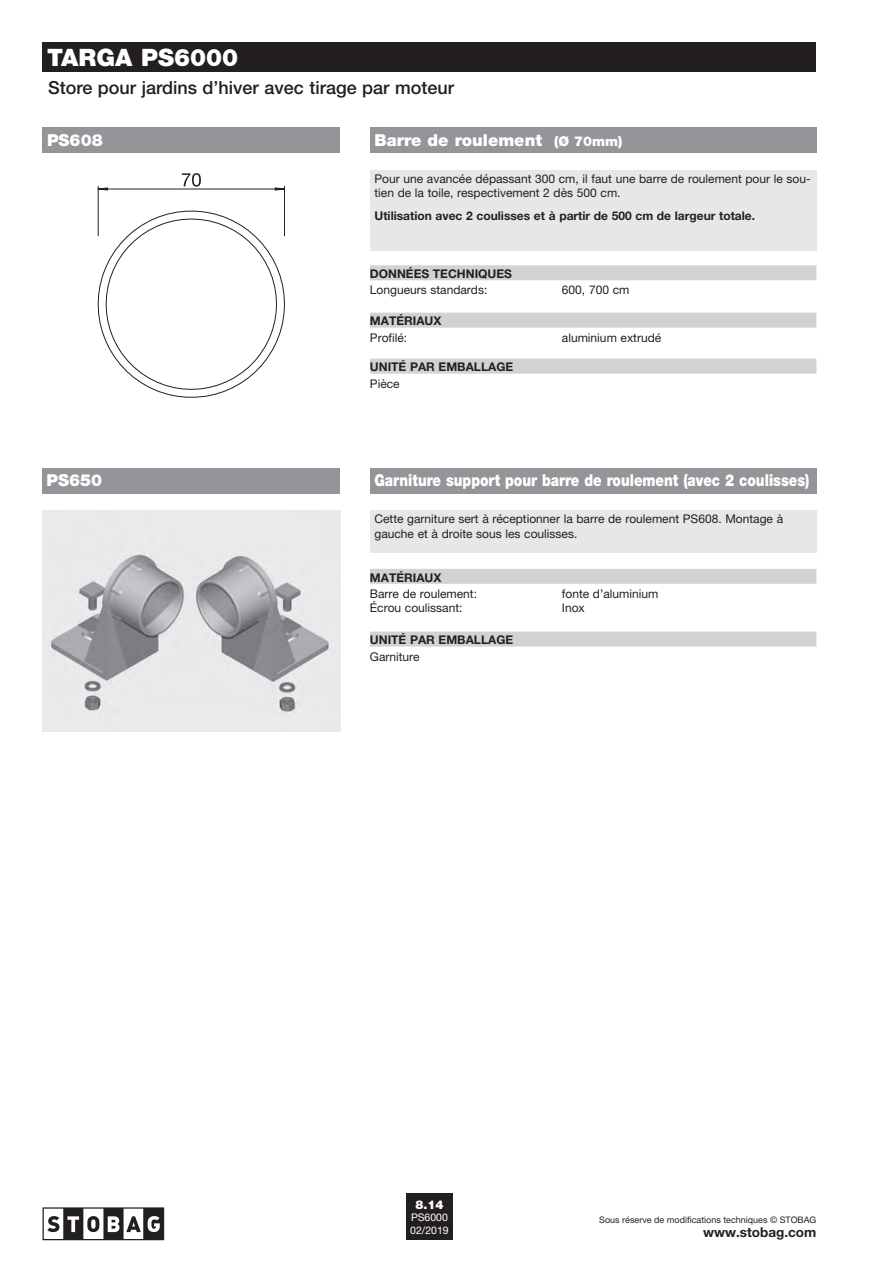
<style>
.page{position:relative;width:893px;height:1263px;background:#fff}
.page>*{position:absolute;margin:0;border:0;box-sizing:border-box;transform-origin:0 0}
.t1{font:900 24px "Helvetica Neue LT Pro";color:#fff}
.t2{font:500 18px "Helvetica Neue LT Pro";color:#231f20}
.t3{font:900 16.5px "Helvetica Neue LT Pro";color:#fff;scale:.82 1}
.t4{font:900 16.5px "Helvetica Neue LT Pro";color:#fff}
.t5{font:700 13.5px "Helvetica Neue LT Pro";color:#231f20}
.t6{font:12px/14.2px "Helvetica Neue LT Pro";color:#231f20}
.t7{font:700 12px "Helvetica Neue LT Pro";color:#231f20}
.t8{font:900 12px "Helvetica Neue LT Pro";color:#fff}
.t9{font:10.5px/12.6px "Helvetica Neue LT Pro";color:#fff}
.t10{font:9px "Helvetica Neue LT Pro";color:#231f20}
.s1{font-size:13.5px}
</style>
<div class="page">
<img style="left:43px;top:510px;width:297px;height:221px">
<svg style="left:98px;top:210px;width:187px;height:188px"></svg>
<hr style="left:98px;top:189px;width:186px;height:1px;background:#231f20">
<hr style="left:284px;top:186px;width:1px;height:50px;background:#231f20">
<hr style="left:98px;top:186px;width:1px;height:50px;background:#231f20">
<svg style="left:274px;top:187px;width:10px;height:4px"></svg>
<svg style="left:98px;top:187px;width:10px;height:4px"></svg>
<svg style="left:182px;top:173px;width:19px;height:14px"></svg>
<div style="left:370px;top:128px;width:446px;height:25px;background:#939598"></div>
<div style="left:370px;top:359px;width:446px;height:15px;background:#d1d2d4"></div>
<div style="left:370px;top:265px;width:446px;height:15px;background:#d1d2d4"></div>
<div style="left:370px;top:313px;width:446px;height:15px;background:#d1d2d4"></div>
<div style="left:370px;top:170px;width:446px;height:81px;background:#e6e7e9"></div>
<div style="left:370px;top:468px;width:446px;height:25px;background:#939598"></div>
<div style="left:370px;top:510px;width:446px;height:43px;background:#e6e7e9"></div>
<div style="left:370px;top:631px;width:446px;height:15px;background:#d1d2d4"></div>
<div style="left:370px;top:569px;width:446px;height:15px;background:#d1d2d4"></div>
<div style="left:406px;top:1193px;width:47px;height:47px;background:#231f20"></div>
<svg style="left:43px;top:1207px;width:121px;height:33px"></svg>
<div style="left:43px;top:43px;width:773px;height:29px;background:#231f20"></div>
<div style="left:43px;top:128px;width:297px;height:25px;background:#939598"></div>
<div style="left:42px;top:468px;width:298px;height:25px;background:#939598"></div>
<h1 class="t1" style="left:47px;top:43px;width:193px">TARGA PS6000</h1>
<h2 class="t2" style="left:48px;top:76px;width:408px">Store pour jardins d’hiver avec tirage par moteur</h2>
<h3 class="t4" style="left:374px;top:130px;width:250px">Barre de roulement <span class="s1">(Ø 70mm)</span></h3>
<h3 class="t4" style="left:47px;top:130px;width:57px">PS608</h3>
<p class="t6" style="left:374px;top:172px;width:438px">Pour une avancée dépassant 300 cm, il faut une barre de roulement pour le sou&shy;tien de la toile, respectivement 2 dès 500 cm.</p>
<p class="t7" style="left:374px;top:208px;width:382px">Utilisation avec 2 coulisses et à partir de 500 cm de largeur totale.</p>
<p class="t7" style="left:370px;top:266px;width:144px">DONNÉES TECHNIQUES</p>
<p class="t6" style="left:370px;top:283px;width:119px">Longueurs standards:</p>
<p class="t6" style="left:562px;top:283px;width:69px">600, 700 cm</p>
<p class="t7" style="left:370px;top:314px;width:73px">MATÉRIAUX</p>
<p class="t6" style="left:370px;top:330px;width:39px">Profilé:</p>
<p class="t6" style="left:562px;top:330px;width:101px">aluminium extrudé</p>
<h3 class="t4" style="left:47px;top:471px;width:57px">PS650</h3>
<p class="t7" style="left:370px;top:360px;width:145px">UNITÉ PAR EMBALLAGE</p>
<p class="t6" style="left:370px;top:376px;width:31px">Pièce</p>
<h3 class="t3" style="left:374px;top:471px;width:532px">Garniture support pour barre de roulement (avec 2 coulisses)</h3>
<p class="t6" style="left:374px;top:512px;width:410px">Cette garniture sert à réceptionner la barre de roulement PS608. Montage à gauche et à droite sous les coulisses.</p>
<p class="t7" style="left:370px;top:570px;width:73px">MATÉRIAUX</p>
<p class="t6" style="left:370px;top:586px;width:109px">Barre de roulement:</p>
<p class="t6" style="left:562px;top:586px;width:98px">fonte d’aluminium</p>
<p class="t6" style="left:370px;top:601px;width:94px">Écrou coulissant:</p>
<p class="t6" style="left:562px;top:601px;width:24px">Inox</p>
<p class="t7" style="left:370px;top:633px;width:145px">UNITÉ PAR EMBALLAGE</p>
<p class="t6" style="left:370px;top:649px;width:51px">Garniture</p>
<p class="t8" style="left:415px;top:1197px;width:30px">8.14</p>
<p class="t9" style="left:410px;top:1211px;width:40px">PS6000<br>02/2019</p>
<p class="t10" style="left:599px;top:1214px;width:219px">Sous réserve de modifications techniques © STOBAG</p>
<p class="t5" style="left:703px;top:1224px;width:115px">www.stobag.com</p>
</div>
